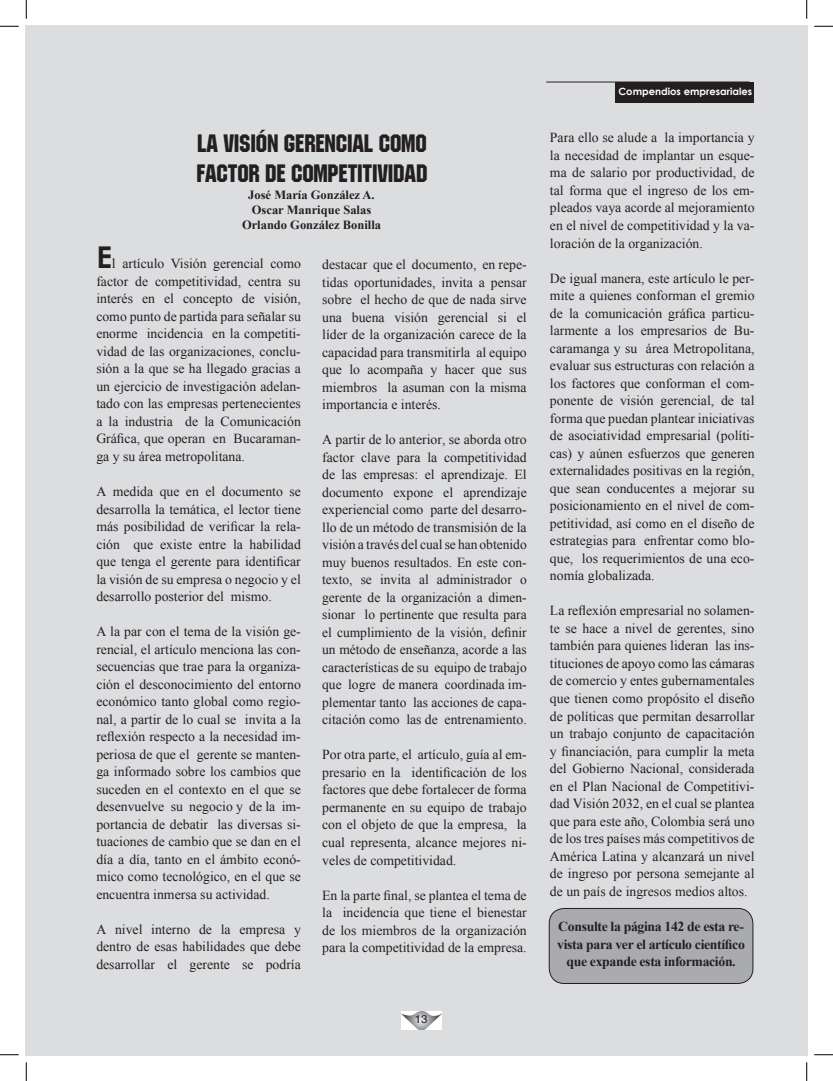
<style>
.page{position:relative;width:833px;height:1081px;background:#fff}
.page>*{position:absolute;margin:0;border:0;box-sizing:border-box;transform-origin:0 0}
.t1{font:25px/30px "Machine IT Cby BT";letter-spacing:-.01em;color:#231f20}
.t2{font:13.75px/17.5px "Times New Roman";color:#231f20;text-align:justify}
.t3{font:700 13.75px/17.5px "Times New Roman";letter-spacing:-.025em;color:#231f20;text-align:center}
.t4{font:700 12.5px/15px "Times New Roman";color:#231f20;text-align:center}
.t5{font:11.25px "Helvetica";color:#231f20}
.t6{font:700 10px "Century Gothic";color:#fdfdfd}
.s1{font-family:"Century Gothic";font-weight:700;font-size:30px}
</style>
<div class="page">
<hr style="left:25px;top:25px;width:1px;height:1030px;background:#dcdddf">
<div style="left:26px;top:25px;width:781px;height:1030px;background:#dcdddf"></div>
<img style="left:401px;top:1011px;width:40px;height:18px">
<div style="left:615px;top:82px;width:138px;height:20px;background:#231f20"></div>
<hr style="left:546px;top:82px;width:203px;height:1px;background:#231f20">
<div style="left:549px;top:908px;width:203px;height:75px;background:#aaabaf;border-radius:15px"></div>
<div style="left:548px;top:907px;width:204px;height:76px;border:1px solid #231f20;border-radius:15px"></div>
<svg style="left:0;top:25px;width:19px;height:2px"></svg>
<svg style="left:814px;top:25px;width:18px;height:2px"></svg>
<svg style="left:0;top:1054px;width:19px;height:1px"></svg>
<svg style="left:814px;top:1054px;width:18px;height:1px"></svg>
<svg style="left:25px;top:0;width:2px;height:19px"></svg>
<svg style="left:25px;top:1062px;width:2px;height:18px"></svg>
<svg style="left:806px;top:0;width:1px;height:19px"></svg>
<svg style="left:806px;top:1062px;width:1px;height:18px"></svg>
<h1 class="t1" style="left:196px;top:128px;width:233px">LA VISIÓN GERENCIAL COMO<br>FACTOR DE COMPETITIVIDAD</h1>
<p class="t4" style="left:242px;top:187px;width:140px">José María González A.<br>Oscar Manrique Salas<br>Orlando González Bonilla</p>
<p class="t2" style="left:96px;top:254px;width:206px"><span class="s1">E</span>l artículo Visión gerencial como factor de competitividad, centra su interés en el concepto de visión, como punto de partida para señalar su enorme incidencia en la competiti&shy;vidad de las organizaciones, conclu&shy;sión a la que se ha llegado gracias a un ejercicio de investigación adelan&shy;tado con las empresas pertenecientes a la industria de la Comunicación Gráfica, que operan en Bucaraman&shy;ga y su área metropolitana.</p>
<p class="t2" style="left:96px;top:482px;width:206px">A medida que en el documento se desarrolla la temática, el lector tiene más posibilidad de verificar la rela&shy;ción que existe entre la habilidad que tenga el gerente para identificar la visión de su empresa o negocio y el desarrollo posterior del mismo.</p>
<p class="t2" style="left:96px;top:622px;width:206px">A la par con el tema de la visión ge&shy;rencial, el artículo menciona las con&shy;secuencias que trae para la organiza&shy;ción el desconocimiento del entorno económico tanto global como regio&shy;nal, a partir de lo cual se invita a la reflexión respecto a la necesidad im&shy;periosa de que el gerente se manten&shy;ga informado sobre los cambios que suceden en el contexto en el que se desenvuelve su negocio y de la im&shy;portancia de debatir las diversas si&shy;tuaciones de cambio que se dan en el día a día, tanto en el ámbito econó&shy;mico como tecnológico, en el que se encuentra inmersa su actividad.</p>
<p class="t2" style="left:96px;top:920px;width:206px">A nivel interno de la empresa y dentro de esas habilidades que debe desarrollar el gerente se podría</p>
<p class="t2" style="left:322px;top:255px;width:206px">destacar que el documento, en repe&shy;tidas oportunidades, invita a pensar sobre el hecho de que de nada sirve una buena visión gerencial si el líder de la organización carece de la capacidad para transmitirla al equipo que lo acompaña y hacer que sus miembros la asuman con la misma importancia e interés.</p>
<p class="t2" style="left:322px;top:430px;width:206px">A partir de lo anterior, se aborda otro factor clave para la competitividad de las empresas: el aprendizaje. El documento expone el aprendizaje experiencial como parte del desarro&shy;llo de un método de transmisión de la visión a través del cual se han obtenido muy buenos resultados. En este con&shy;texto, se invita al administrador o gerente de la organización a dimen&shy;sionar lo pertinente que resulta para el cumplimiento de la visión, definir un método de enseñanza, acorde a las características de su equipo de trabajo que logre de manera coordinada im&shy;plementar tanto las acciones de capa&shy;citación como las de entrenamiento.</p>
<p class="t2" style="left:322px;top:745px;width:206px">Por otra parte, el artículo, guía al em&shy;presario en la identificación de los factores que debe fortalecer de forma permanente en su equipo de trabajo con el objeto de que la empresa, la cual representa, alcance mejores ni&shy;veles de competitividad.</p>
<p class="t2" style="left:322px;top:885px;width:206px">En la parte final, se plantea el tema de la incidencia que tiene el bienestar de los miembros de la organización para la competitividad de la empresa.</p>
<p class="t5" style="left:414px;top:1011px;width:14px">13</p>
<p class="t6" style="left:618px;top:84px;width:135px">Compendios empresariales</p>
<p class="t2" style="left:549px;top:129px;width:206px">Para ello se alude a la importancia y la necesidad de implantar un esque&shy;ma de salario por productividad, de tal forma que el ingreso de los em&shy;pleados vaya acorde al mejoramiento en el nivel de competitividad y la va&shy;loración de la organización.</p>
<p class="t2" style="left:549px;top:269px;width:206px">De igual manera, este artículo le per&shy;mite a quienes conforman el gremio de la comunicación gráfica particu&shy;larmente a los empresarios de Bu&shy;caramanga y su área Metropolitana, evaluar sus estructuras con relación a los factores que conforman el com&shy;ponente de visión gerencial, de tal forma que puedan plantear iniciativas de asociatividad empresarial (políti&shy;cas) y aúnen esfuerzos que generen externalidades positivas en la región, que sean conducentes a mejorar su posicionamiento en el nivel de com&shy;petitividad, así como en el diseño de estrategias para enfrentar como blo&shy;que, los requerimientos de una eco&shy;nomía globalizada.</p>
<p class="t2" style="left:549px;top:601px;width:206px">La reflexión empresarial no solamen&shy;te se hace a nivel de gerentes, sino también para quienes lideran las ins&shy;tituciones de apoyo como las cámaras de comercio y entes gubernamentales que tienen como propósito el diseño de políticas que permitan desarrollar un trabajo conjunto de capacitación y financiación, para cumplir la meta del Gobierno Nacional, considerada en el Plan Nacional de Competitivi&shy;dad Visión 2032, en el cual se plantea que para este año, Colombia será uno de los tres países más competitivos de América Latina y alcanzará un nivel de ingreso por persona semejante al de un país de ingresos medios altos.</p>
<p class="t3" style="left:557px;top:917px;width:189px">Consulte la página 142 de esta re&shy;vista para ver el artículo científico que expande esta información.</p>
</div>
